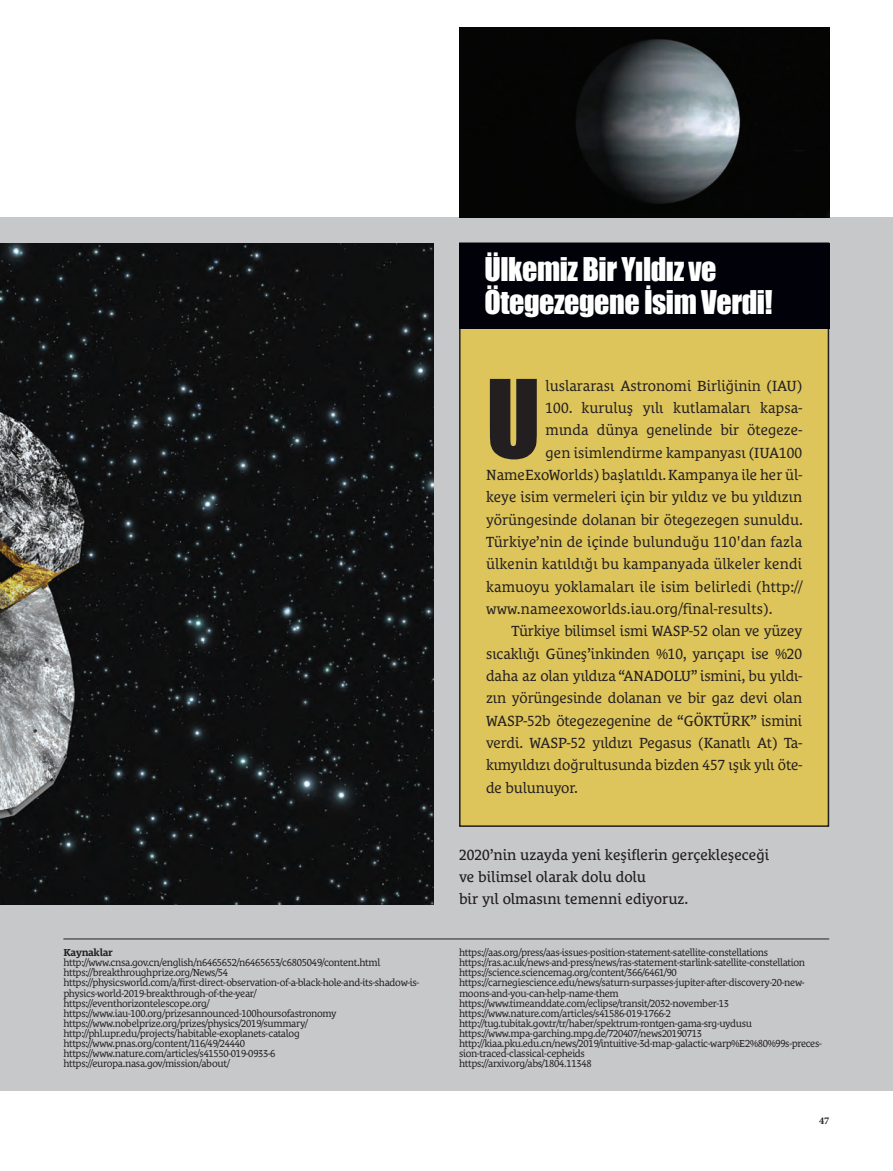
<style>
.page{position:relative;width:893px;height:1171px;background:#fff}
.page>*{position:absolute;margin:0;border:0;box-sizing:border-box;transform-origin:0 0}
.t1{font:99.75px "Impact";color:#231f20}
.t2{font:30px/33px "Impact";letter-spacing:-.015em;color:#fff}
.t3{font:15px "Le Monde Courrier Pro";color:#231f20}
.t4{font:15px/22.4px "Le Monde Courrier Pro";color:#231f20}
.t5{font:10.35px/10.1px "Le Monde Courrier Pro";letter-spacing:-.03em;color:#231f20}
.t6{font:700 10.35px "Le Monde Courrier Pro";letter-spacing:-.03em;color:#231f20}
.t7{font:700 10.35px "Minion Pro";color:#231f20}
</style>
<div class="page">
<div style="left:0;top:218px;width:892px;height:872px;background:#c7c8ca"></div>
<div style="left:460px;top:243px;width:368px;height:583px;background:#ddc45b"></div>
<div style="left:459px;top:242px;width:370px;height:584px;border:2px solid #231f20"></div>
<img style="left:0;top:243px;width:433px;height:661px">
<div style="left:459px;top:243px;width:370px;height:85px;background:#010209"></div>
<img style="left:459px;top:27px;width:370px;height:191px">
<hr style="left:63px;top:938px;width:766px;height:1px;background:#231f20">
<h2 class="t2" style="left:484px;top:252px;width:289px">Ülkemiz Bir Yıldız ve<br>Ötegezegene İsim Verdi!</h2>
<h1 class="t1" style="left:486px;top:341px;width:56px">U</h1>
<h3 class="t3" style="left:545px;top:373px;width:258px">luslararası Astronomi Birliğinin (IAU)</h3>
<h3 class="t3" style="left:545px;top:396px;width:258px">100. kuruluş yılı kutlamaları kapsa-</h3>
<h3 class="t3" style="left:545px;top:418px;width:258px">mında dünya genelinde bir ötegeze-</h3>
<h3 class="t3" style="left:545px;top:440px;width:258px">gen isimlendirme kampanyası (IUA100</h3>
<h3 class="t3" style="left:486px;top:463px;width:317px">NameExoWorlds) başlatıldı. Kampanya ile her ül-</h3>
<h3 class="t3" style="left:486px;top:485px;width:317px">keye isim vermeleri için bir yıldız ve bu yıldızın</h3>
<h3 class="t3" style="left:486px;top:507px;width:318px">yörüngesinde dolanan bir ötegezegen sunuldu.</h3>
<h3 class="t3" style="left:486px;top:530px;width:317px">Türkiye’nin de içinde bulunduğu 110'dan fazla</h3>
<h3 class="t3" style="left:486px;top:552px;width:317px">ülkenin katıldığı bu kampanyada ülkeler kendi</h3>
<h3 class="t3" style="left:486px;top:574px;width:317px">kamuoyu yoklamaları ile isim belirledi (http://</h3>
<h3 class="t3" style="left:486px;top:597px;width:288px">www.nameexoworlds.iau.org/final-results).</h3>
<h3 class="t3" style="left:511px;top:619px;width:292px">Türkiye bilimsel ismi WASP-52 olan ve yüzey</h3>
<h3 class="t3" style="left:486px;top:641px;width:317px">sıcaklığı Güneş’inkinden %10, yarıçapı ise %20</h3>
<h3 class="t3" style="left:486px;top:664px;width:317px">daha az olan yıldıza “ANADOLU” ismini, bu yıldı-</h3>
<h3 class="t3" style="left:486px;top:686px;width:317px">zın yörüngesinde dolanan ve bir gaz devi olan</h3>
<h3 class="t3" style="left:486px;top:708px;width:317px">WASP-52b ötegezegenine de “GÖKTÜRK” ismini</h3>
<h3 class="t3" style="left:486px;top:730px;width:317px">verdi. WASP-52 yıldızı Pegasus (Kanatlı At) Ta-</h3>
<h3 class="t3" style="left:486px;top:753px;width:317px">kımyıldızı doğrultusunda bizden 457 ışık yılı öte-</h3>
<h3 class="t3" style="left:486px;top:775px;width:93px">de bulunuyor.</h3>
<h3 class="t4" style="left:459px;top:841px;width:312px">2020’nin uzayda yeni keşiflerin gerçekleşeceği ve bilimsel olarak dolu dolu<br>bir yıl olmasını temenni ediyoruz.</h3>
<p class="t6" style="left:63px;top:944px;width:51px">Kaynaklar</p>
<p class="t5" style="left:63px;top:956px;width:357px">http://www.cnsa.gov.cn/english/n6465652/n6465653/c6805049/content.html https://breakthroughprize.org/News/54 https://physicsworld.com/a/first-direct-observation-of-a-black-hole-and-its-shadow-is&shy;physics-world-2019-breakthrough-of-the-year/<br>https://eventhorizontelescope.org/ https://www.iau-100.org/prizesannounced-100hoursofastronomy https://www.nobelprize.org/prizes/physics/2019/summary/ http://phl.upr.edu/projects/habitable-exoplanets-catalog https://www.pnas.org/content/116/49/24440 https://www.nature.com/articles/s41550-019-0933-6 https://europa.nasa.gov/mission/about/</p>
<p class="t5" style="left:459px;top:946px;width:364px">https://aas.org/press/aas-issues-position-statement-satellite-constellations https://ras.ac.uk/news-and-press/news/ras-statement-starlink-satellite-constellation https://science.sciencemag.org/content/366/6461/90 https://carnegiescience.edu/news/saturn-surpasses-jupiter-after-discovery-20-new&shy;moons-and-you-can-help-name-them https://www.timeanddate.com/eclipse/transit/2032-november-13 https://www.nature.com/articles/s41586-019-1766-2 http://tug.tubitak.gov.tr/tr/haber/spektrum-rontgen-gama-srg-uydusu https://www.mpa-garching.mpg.de/720407/news20190713 http://kiaa.pku.edu.cn/news/2019/intuitive-3d-map-galactic-warp%E2%80%99s-preces&shy;sion-traced-classical-cepheids<br>https://arxiv.org/abs/1804.11348</p>
<p class="t7" style="left:819px;top:1112px;width:12px">47</p>
</div>
